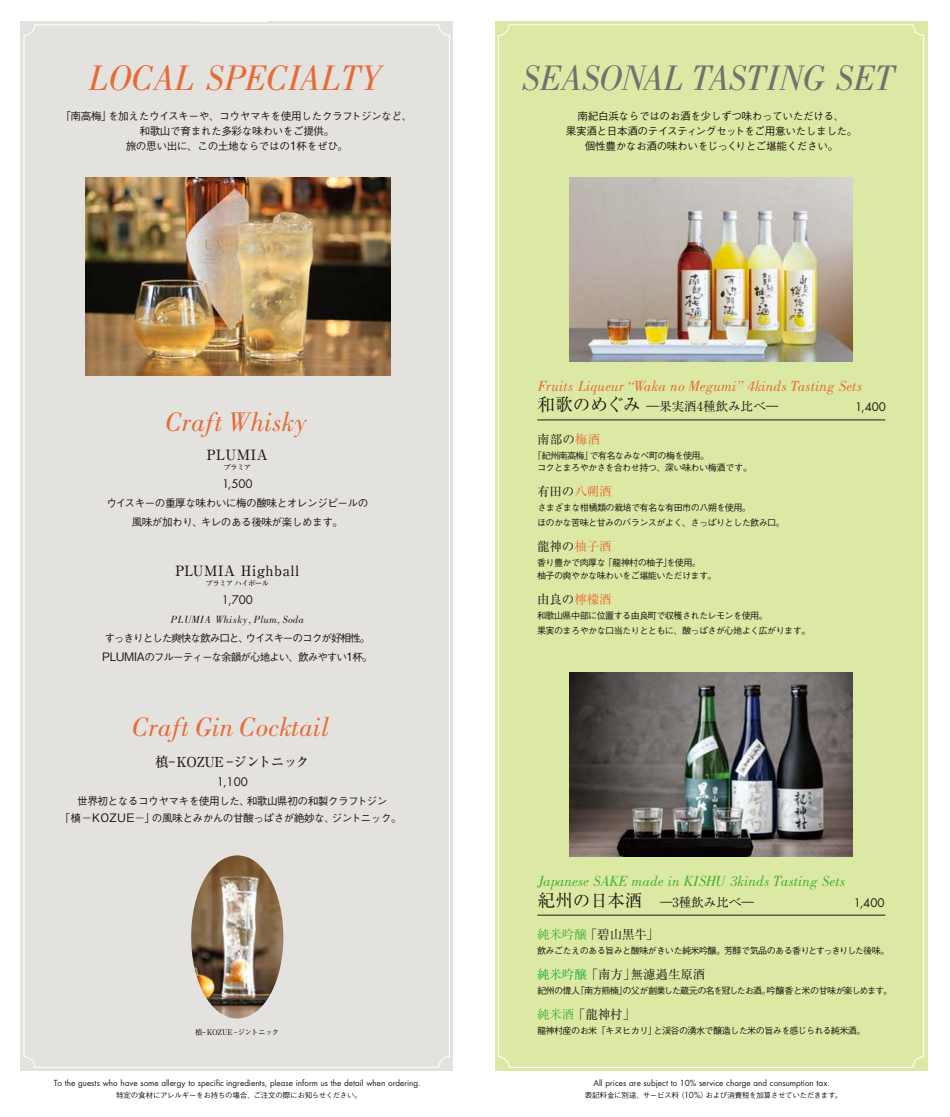
<style>
.page{position:relative;width:950px;height:1117px;background:#fff}
.page>*{position:absolute;margin:0;border:0;box-sizing:border-box;transform-origin:0 0}
.t1{font:italic 36.25px "Bodoni Book SSK";letter-spacing:.04em;color:#727171}
.t2{font:italic 36.25px "Bodoni Book SSK";letter-spacing:.03em;color:#e66c36}
.t3{font:italic 27.5px "Bodoni Book SSK";letter-spacing:.02em;color:#e66c36}
.t4{font:italic 15px "Bodoni Book SSK";letter-spacing:.03em;color:#e66c36}
.t5{font:italic 15px "Bodoni Book SSK";letter-spacing:.03em;color:#45b035}
.t6{font:500 14.12px "Ryumin Pro";letter-spacing:.035em;color:#221815}
.t7{font:500 13.75px "Ryumin Pro";letter-spacing:-.035em;color:#221815}
.t8{font:12.5px "Ryumin Pro";letter-spacing:-.005em;color:#221815}
.t9{font:11.5px "Futura Std";color:#221815}
.t10{font:500 10.62px/15px "Gothic BBB Pro";letter-spacing:-.045em;color:#221815;text-align:center}
.t11{font:500 10.62px/18.8px "Gothic BBB Pro";letter-spacing:-.095em;color:#221815}
.t12{font:italic 10.62px "Bodoni Book SSK";letter-spacing:.025em;color:#221815}
.t13{font:500 9.12px/12.5px "Gothic BBB Pro";letter-spacing:-.065em;color:#221815}
.t14{font:8.12px "Futura Std";color:#221815}
.t15{font:500 7.5px "Gothic BBB Pro";letter-spacing:-.03em;color:#221815}
.t16{font:500 7.5px "Ryumin Pro";letter-spacing:-.035em;color:#221815}
.t17{font:500 7.5px "Ryumin Pro";letter-spacing:-.095em;color:#221815}
.s1{font-size:11.75px}
.s2{color:#e66c36}
.s3{font-size:17.5px}
.s4{font-size:10px}
.s5{font-family:"Ryumin Pro";font-size:10px}
.s6{color:#45b035}
.s7{color:#22ac38}
.s8{font-family:"Futura Std";font-weight:400;font-size:8.12px}
</style>
<div class="page">
<div style="left:495px;top:21px;width:432px;height:1049px;background:#dce9a4"></div>
<div style="left:20px;top:21px;width:433px;height:1049px;background:#e3e2df"></div>
<img style="left:569px;top:672px;width:283px;height:184px">
<img style="left:569px;top:177px;width:283px;height:184px">
<hr style="left:537px;top:419px;width:348px;height:1px;background:#221815">
<hr style="left:537px;top:914px;width:348px;height:1px;background:#221815">
<img style="left:85px;top:177px;width:305px;height:199px">
<img style="left:191px;top:855px;width:92px;height:163px">
<h1 class="t2" style="left:88px;top:57px;width:298px">LOCAL SPECIALTY</h1>
<h1 class="t1" style="left:522px;top:57px;width:376px">SEASONAL TASTING SET</h1>
<p class="t10" style="left:60px;top:107px;width:353px">「南高梅」を加えたウイスキーや、コウヤマキを使用したクラフトジンなど、和歌山で育まれた多彩な味わいをご提供。<br>旅の思い出に、この土地ならではの<span class="s1">1</span>杯をぜひ。</p>
<p class="t10" style="left:566px;top:107px;width:293px">南紀白浜ならではのお酒を少しずつ味わっていただける、<br>果実酒と日本酒のテイスティングセットをご用意いたしました。個性豊かなお酒の味わいをじっくりとご堪能ください。</p>
<h2 class="t3" style="left:167px;top:406px;width:141px">Craft Whisky</h2>
<h3 class="t6" style="left:207px;top:443px;width:63px">PLUMIA</h3>
<p class="t17" style="left:223px;top:461px;width:29px">プラミア</p>
<p class="t9" style="left:222px;top:476px;width:32px">1,500</p>
<p class="t10" style="left:106px;top:492px;width:263px;line-height:18.8px">ウイスキーの重厚な味わいに梅の酸味とオレンジピールの風味が加わり、キレのある後味が楽しめます。</p>
<h3 class="t6" style="left:176px;top:559px;width:125px">PLUMIA Highball</h3>
<p class="t17" style="left:206px;top:576px;width:65px">プラミア ハイボール</p>
<p class="t9" style="left:222px;top:592px;width:33px">1,700</p>
<p class="t12" style="left:171px;top:613px;width:134px">PLUMIA Whisky, Plum, Soda</p>
<p class="t11" style="left:102px;top:627px;width:272px">すっきりとした爽快な飲み口と、ウイスキーのコクが好相性。<br><span class="s1">PLUMIA</span>のフルーティーな余韻が心地よい、飲みやすい<span class="s1">1</span>杯。</p>
<h2 class="t3" style="left:134px;top:711px;width:197px">Craft Gin Cocktail</h2>
<h3 class="t7" style="left:155px;top:751px;width:156px">槙-KOZUE -ジントニック</h3>
<p class="t9" style="left:217px;top:774px;width:33px">1,100</p>
<p class="t10" style="left:60px;top:790px;width:343px;line-height:17.5px">世界初となるコウヤマキを使用した、和歌山県初の和製クラフトジン<br>「槙 ― <span class="s1">KOZUE</span> ―」の風味とみかんの甘酸っぱさが絶妙な、ジントニック。</p>
<h3 class="t4" style="left:538px;top:377px;width:325px">Fruits Liqueur “Waka no Megumi” 4kinds Tasting Sets</h3>
<h3 class="t8" style="left:537px;top:429px;width:65px">南部の<span class="s2">梅酒</span></h3>
<p class="t13" style="left:537px;top:448px;width:217px;text-indent:-4px">「紀州南高梅」で有名なみなべ町の梅を使用。<br>コクとまろやかさを合わせ持つ、深い味わい梅酒です。</p>
<h3 class="t8" style="left:537px;top:481px;width:76px">有田の<span class="s2">八朔酒</span></h3>
<p class="t13" style="left:537px;top:499px;width:249px;line-height:15px">さまざまな柑橘類の栽培で有名な有田市の八朔を使用。<br>ほのかな苦味と甘みのバランスがよく、さっぱりとした飲み口。</p>
<h3 class="t8" style="left:537px;top:536px;width:76px">龍神の<span class="s2">柚子酒</span></h3>
<p class="t13" style="left:537px;top:555px;width:181px">香り豊かで肉厚な「龍神村の柚子」を使用。<br>柚子の爽やかな味わいをご堪能いただけます。</p>
<h3 class="t8" style="left:537px;top:589px;width:76px">由良の<span class="s2">檸檬酒</span></h3>
<p class="t13" style="left:537px;top:606px;width:275px;line-height:15px">和歌山県中部に位置する由良町で収穫されたレモンを使用。<br>果実のまろやかな口当たりとともに、酸っぱさが心地よく広がります。</p>
<h3 class="t8" style="left:538px;top:397px;width:282px"><span class="s3">和歌のめぐみ</span> ―果実酒4種飲み比べ―<span class="s4">　　　　</span></h3>
<p class="t9" style="left:835px;top:399px;width:52px"><span class="s5">　　</span>1,400</p>
<h3 class="t5" style="left:538px;top:872px;width:309px">Japanese SAKE made in KISHU 3kinds Tasting Sets</h3>
<h3 class="t8" style="left:537px;top:924px;width:123px"><span class="s6">純米吟醸</span>「碧山黒牛」</h3>
<p class="t13" style="left:537px;top:942px;width:354px">飲みごたえのある旨みと酸味がきいた純米吟醸。芳醇で気品のある香りとすっきりした後味。</p>
<h3 class="t8" style="left:537px;top:964px;width:170px"><span class="s7">純米吟醸</span>「南方」無濾過生原酒</h3>
<p class="t13" style="left:537px;top:982px;width:356px">紀州の偉人「南方熊楠」の父が創業した蔵元の名を冠したお酒。吟醸香と米の甘味が楽しめます。</p>
<h3 class="t8" style="left:537px;top:1004px;width:100px"><span class="s6">純米酒</span>「龍神村」</h3>
<h3 class="t8" style="left:538px;top:891px;width:258px"><span class="s3">紀州の日本酒　</span>―3種飲み比べ―<span class="s4">　　　　</span></h3>
<p class="t9" style="left:853px;top:894px;width:32px">1,400</p>
<p class="t16" style="left:195px;top:1026px;width:86px">槙-KOZUE -ジントニック</p>
<p class="t13" style="left:537px;top:1022px;width:330px">龍神村産のお米「キヌヒカリ」と渓谷の湧水で醸造した米の旨みを感じられる純米酒。</p>
<p class="t14" style="left:54px;top:1077px;width:368px">To the guests who have some allergy to specific ingredients, please inform us the detail when ordering.</p>
<p class="t15" style="left:116px;top:1089px;width:247px">特定の食材にアレルギーをお持ちの場合、ご注文の際にお知らせください。</p>
<p class="t14" style="left:593px;top:1077px;width:238px">All prices are subject to 10% service charge and consumption tax.</p>
<p class="t15" style="left:585px;top:1088px;width:259px">表記料金に別途、サービス料（<span class="s8">10%</span>）および消費税を加算させていただきます。</p>
</div>
